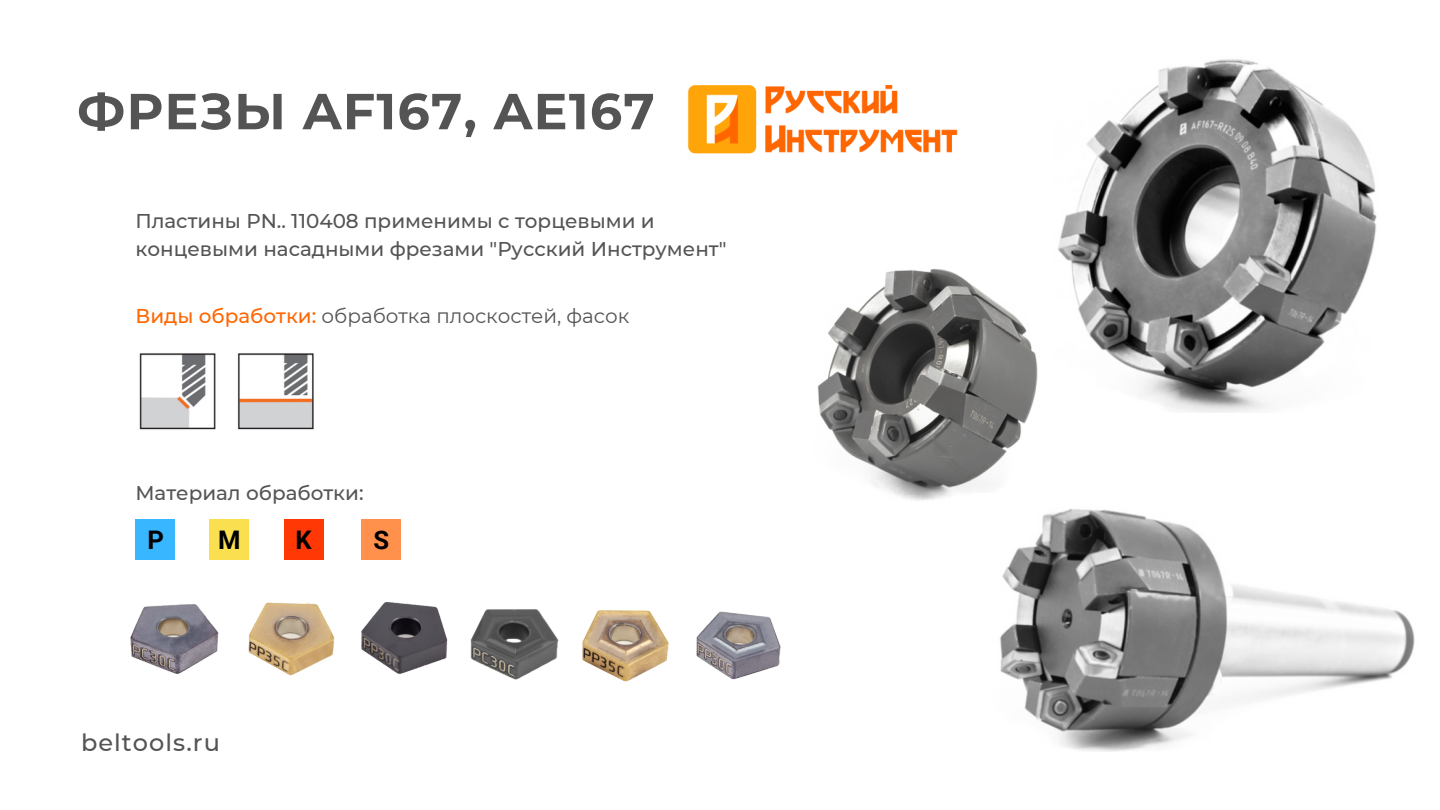
<style>
.page{position:relative;width:1440px;height:810px;background:#fff}
.page>*{position:absolute;margin:0;border:0;box-sizing:border-box;transform-origin:0 0}
.t1{font:700 50.6px "Montserrat";letter-spacing:.025em;color:#545454}
.t2{font:700 25.6px "Roboto";color:#000}
.t3{font:500 24px "Montserrat";letter-spacing:.045em;color:#545454}
.t4{font:500 19.9px/27.8px "Montserrat";color:#545454}
.t5{font:19.9px "Montserrat";color:#545454}
.s1{font-weight:500;color:#f60}
</style>
<div class="page">
<img style="left:817px;top:269px;width:221px;height:232px">
<img style="left:687px;top:85px;width:271px;height:69px">
<img style="left:139px;top:353px;width:175px;height:77px">
<div style="left:135px;top:520px;width:40px;height:40px;background:#38b6ff"></div>
<div style="left:209px;top:520px;width:39px;height:40px;background:#fae050"></div>
<div style="left:284px;top:520px;width:40px;height:40px;background:#ff3806"></div>
<div style="left:361px;top:520px;width:40px;height:40px;background:#ff914d"></div>
<img style="left:470px;top:609px;width:89px;height:71px">
<img style="left:248px;top:602px;width:87px;height:74px">
<img style="left:361px;top:602px;width:87px;height:72px">
<img style="left:696px;top:611px;width:85px;height:69px">
<img style="left:582px;top:610px;width:87px;height:72px">
<img style="left:130px;top:604px;width:89px;height:70px">
<img style="left:1058px;top:59px;width:319px;height:354px">
<img style="left:973px;top:493px;width:442px;height:258px">
<p class="t1" style="left:77px;top:80px;width:579px">ФРЕЗЫ AF167, AE167</p>
<p class="t4" style="left:135px;top:207px;width:593px">Пластины PN.. 110408 применимы с торцевыми и концевыми насадными фрезами "Русский Инструмент"</p>
<p class="t5" style="left:135px;top:304px;width:495px"><span class="s1">Виды обработки:</span> обработка плоскостей, фасок</p>
<p class="t4" style="left:135px;top:479px;width:230px">Материал обработки:</p>
<p class="t2" style="left:147px;top:525px;width:18px">P</p>
<p class="t2" style="left:218px;top:525px;width:24px">M</p>
<p class="t2" style="left:296px;top:525px;width:18px">K</p>
<p class="t2" style="left:373px;top:525px;width:17px">S</p>
<p class="t3" style="left:81px;top:728px;width:140px">beltools.ru</p>
</div>
